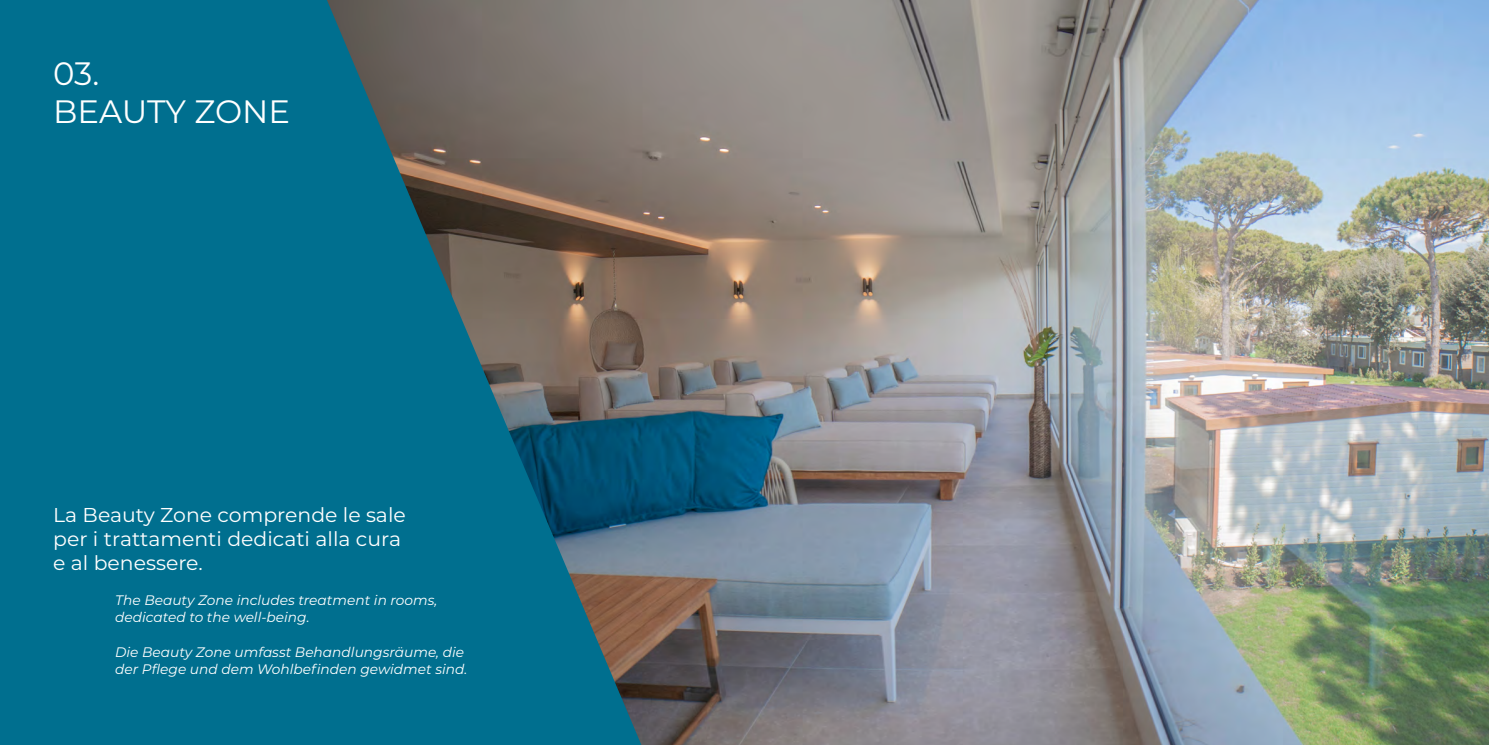
<style>
.page{position:relative;width:1489px;height:745px;background:#fff}
.page>*{position:absolute;margin:0;border:0;box-sizing:border-box;transform-origin:0 0}
.t1{font:32.38px/38.8px "Montserrat";letter-spacing:-.005em;color:#fff}
.t2{font:20px/24px "Montserrat";color:#fff}
.t3{font:italic 13.75px/17.5px "Montserrat";color:#fff}
</style>
<div class="page">
<div style="left:0;top:0;width:843px;height:744px;background:#006f8f"></div>
<img style="left:327px;top:0;width:1161px;height:744px">
<h1 class="t1" style="left:53px;top:52px;width:238px">03.<br>BEAUTY ZONE</h1>
<h2 class="t2" style="left:53px;top:502px;width:354px">La Beauty Zone comprende le sale per i trattamenti dedicati alla cura e al benessere.</h2>
<p class="t3" style="left:115px;top:590px;width:324px">The Beauty Zone includes treatment in rooms, dedicated to the well-being.</p>
<p class="t3" style="left:115px;top:642px;width:353px">Die Beauty Zone umfasst Behandlungsräume, die der Pflege und dem Wohlbefinden gewidmet sind.</p>
</div>
